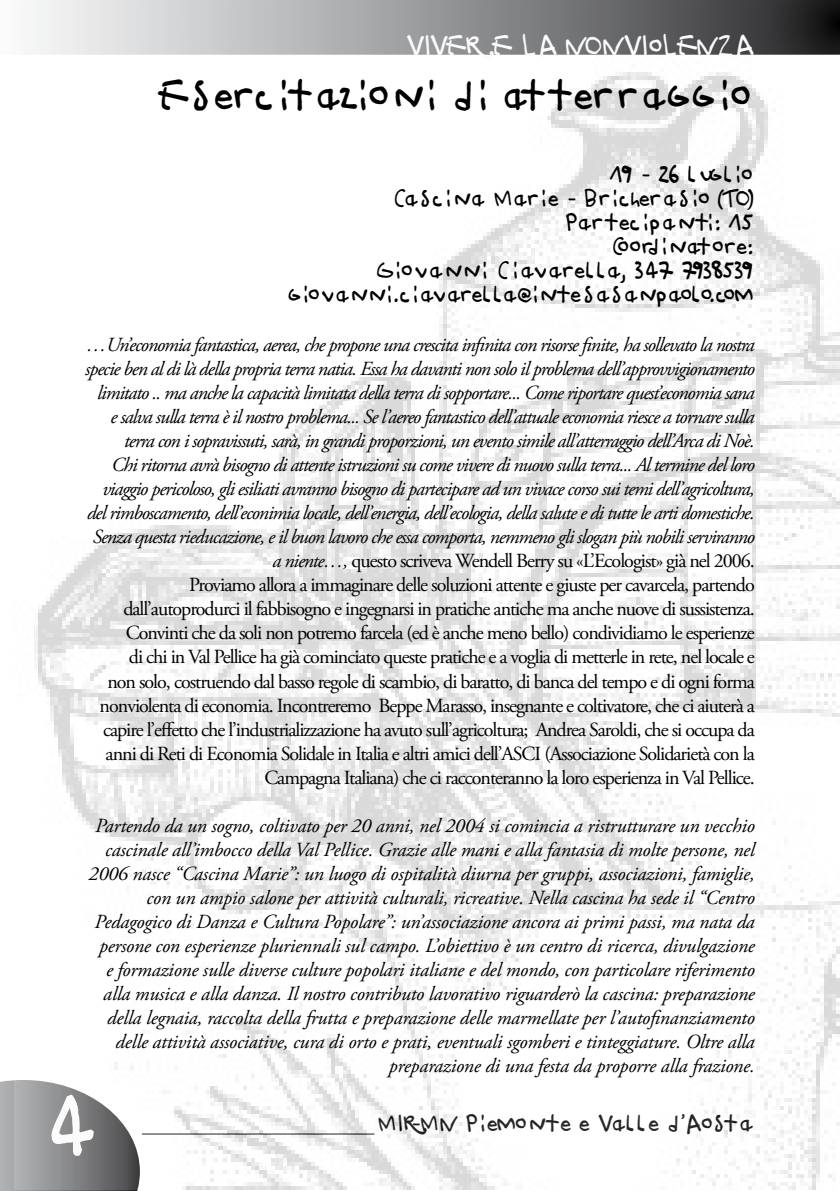
<style>
.page{position:relative;width:840px;height:1191px;background:#fff}
.page>*{position:absolute;margin:0;border:0;box-sizing:border-box;transform-origin:0 0}
.t1{font:72px "sonomaleducata";color:#fbfbfb}
.t2{font:36px "sonomaleducata";letter-spacing:-.125em;color:#000}
.t3{font:24px "sonomaleducata";letter-spacing:-.15em;color:#fbfbfc}
.t4{font:italic 20px/24px "Adobe Garamond Pro";letter-spacing:-.04em;color:#000;text-align:right}
.t5{font:italic 20px/24px "Adobe Garamond Pro";letter-spacing:-.01em;color:#000;text-align:right}
.t6{font:20px/24px "sonomaleducata";letter-spacing:-.13em;color:#000;text-align:right}
.t7{font:20px "sonomaleducata";letter-spacing:-.1em;color:#000}
.s1{font-style:normal}
</style>
<div class="page">
<svg style="left:33px;top:0;width:806px;height:55px;background:#929394"></svg>
<svg style="left:0;top:1080px;width:138px;height:111px;background:#a5a6a8"></svg>
<img style="left:14px;top:72px;width:824px;height:1117px">
<p class="t3" style="left:404px;top:34px;width:351px">VIVERE LA NONVIoLENZA</p>
<h2 class="t2" style="left:156px;top:78px;width:599px">Esercitazioni di atterraggio</h2>
<p class="t6" style="left:287px;top:164px;width:469px">19 - 26 l ugl io<br>Cascina Marie - Bricherasio (TO)<br>Partecipanti: 15<br>Coordinatore:<br>Giovanni Ciavarella, 347 7938539 giovanni.ciavarella@intesasanpaolo.com</p>
<p class="t4" style="left:85px;top:333px;width:671px">…Un’economia fantastica, aerea, che propone una crescita infinita con risorse finite, ha sollevato la nostra specie ben al di là della propria terra natia. Essa ha davanti non solo il problema dell’approvvigionamento limitato .. ma anche la capacità limitata della terra di sopportare... Come riportare quest’economia sana<br>e salva sulla terra è il nostro problema... Se l’aereo fantastico dell’attuale economia riesce a tornare sulla terra con i sopravissuti, sarà, in grandi proporzioni, un evento simile all’atterraggio dell’Arca di Noè.<br>Chi ritorna avrà bisogno di attente istruzioni su come vivere di nuovo sulla terra... Al termine del loro viaggio pericoloso, gli esiliati avranno bisogno di partecipare ad un vivace corso sui temi dell’agricoltura, del rimboscamento, dell’econimia locale, dell’energia, dell’ecologia, della salute e di tutte le arti domestiche.<br>Senza questa rieducazione, e il buon lavoro che essa comporta, nemmeno gli slogan più nobili serviranno a niente…, <span class="s1">questo scriveva Wendell Berry su «L’Ecologist» già nel 2006.<br>Proviamo allora a immaginare delle soluzioni attente e giuste per cavarcela, partendo dall’autoprodurci il fabbisogno e ingegnarsi in pratiche antiche ma anche nuove di sussistenza.<br>Convinti che da soli non potremo farcela (ed è anche meno bello) condividiamo le esperienze<br>di chi in Val Pellice ha già cominciato queste pratiche e a voglia di metterle in rete, nel locale e<br>non solo, costruendo dal basso regole di scambio, di baratto, di banca del tempo e di ogni forma nonviolenta di economia. Incontreremo Beppe Marasso, insegnante e coltivatore, che ci aiuterà a capire l’effetto che l’industrializzazione ha avuto sull’agricoltura; Andrea Saroldi, che si occupa da anni di Reti di Economia Solidale in Italia e altri amici dell’ASCI (Associazione Solidarietà con la Campagna Italiana) che ci racconteranno la loro esperienza in Val Pellice.</span></p>
<p class="t5" style="left:88px;top:813px;width:667px">Partendo da un sogno, coltivato per 20 anni, nel 2004 si comincia a ristrutturare un vecchio cascinale all’imbocco della Val Pellice. Grazie alle mani e alla fantasia di molte persone, nel 2006 nasce “Cascina Marie”: un luogo di ospitalità diurna per gruppi, associazioni, famiglie, con un ampio salone per attività culturali, ricreative. Nella cascina ha sede il “Centro Pedagogico di Danza e Cultura Popolare”: un’associazione ancora ai primi passi, ma nata da persone con esperienze pluriennali sul campo. L’obiettivo è un centro di ricerca, divulgazione e formazione sulle diverse culture popolari italiane e del mondo, con particolare riferimento alla musica e alla danza. Il nostro contributo lavorativo riguarderò la cascina: preparazione della legnaia, raccolta della frutta e preparazione delle marmellate per l’autofinanziamento delle attività associative, cura di orto e prati, eventuali sgomberi e tinteggiature. Oltre alla preparazione di una festa da proporre alla frazione.</p>
<h1 class="t1" style="left:43px;top:1090px;width:61px">4</h1>
<p class="t7" style="left:376px;top:1113px;width:380px">MIR-MN Piemonte e Valle d'Aosta</p>
</div>
